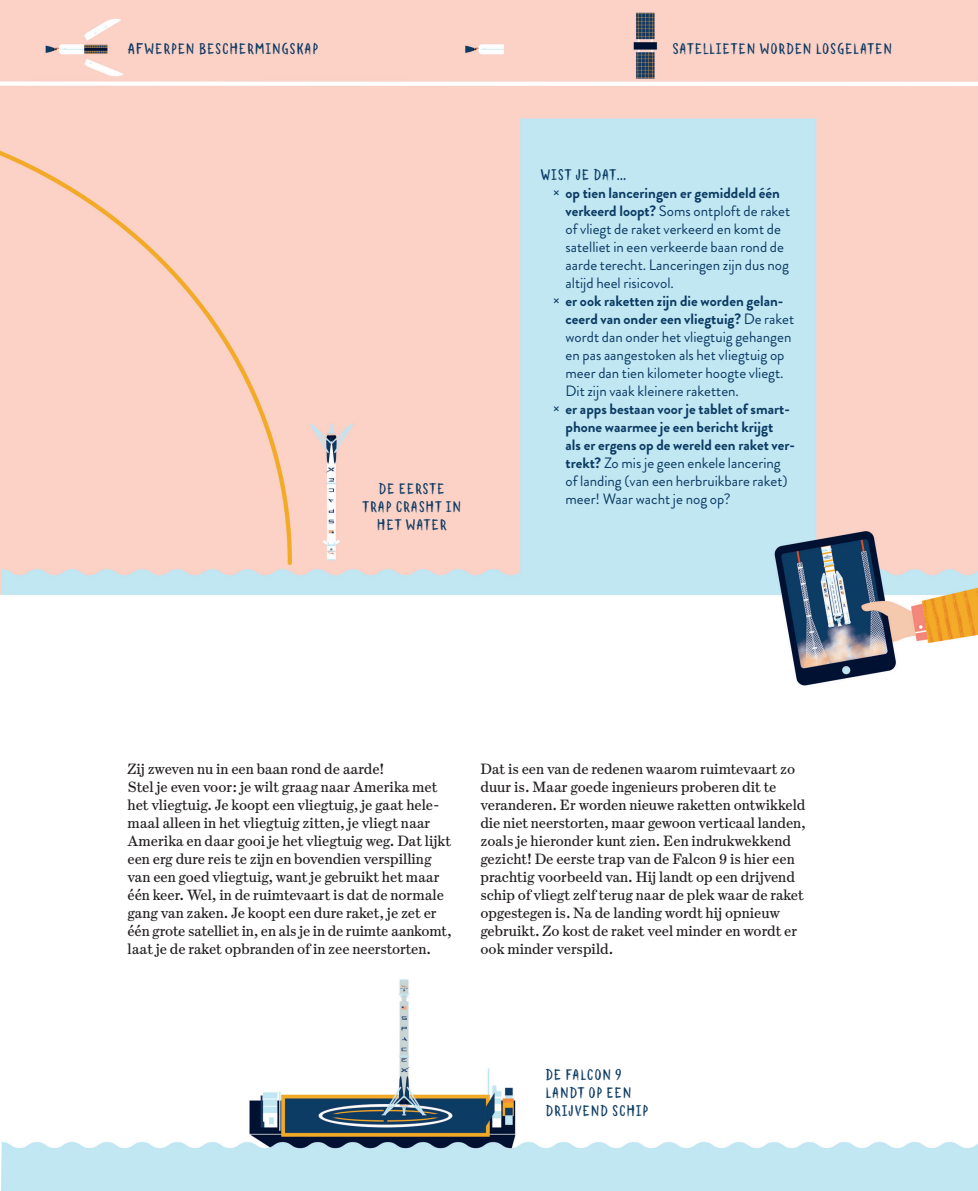
<style>
.page{position:relative;width:978px;height:1191px;background:#fff}
.page>*{position:absolute;margin:0;border:0;box-sizing:border-box;transform-origin:0 0}
.t1{font:15px/18px "Escrow Text";color:#231f20}
.t2{font:15px/18px "Brandon Grotesque";color:#0c3b63}
.t3{font:700 15px/18px "Brandon Grotesque";color:#0c3b63}
.T_Wist_je_dat{font:15px/18px "Canvas Curly Sans Combined";color:#0c3b63;text-align:center}
.s1{font-weight:700}
.s2{font-weight:400}
</style>
<div class="page">
<img style="left:0;top:0;width:978px;height:1191px">
<p class="T_Wist_je_dat" style="left:128px;top:39px;width:193px">AFWERPEN BESCHERMINGSKAP</p>
<p class="T_Wist_je_dat" style="left:672px;top:39px;width:222px">SATELLIETEN WORDEN LOSGELATEN</p>
<p class="T_Wist_je_dat" style="left:362px;top:479px;width:101px">DE EERSTE<br>TRAP CRASHT IN<br>HET WATER</p>
<p class="T_Wist_je_dat" style="left:540px;top:165px;width:88px">WIST JE DAT…</p>
<p class="t2" style="left:566px;top:184px;width:226px;text-indent:-13px">× <span class="s1">op tien lanceringen er gemiddeld één verkeerd loopt?</span> Soms ontploft de raket of vliegt de raket verkeerd en komt de satelliet in een verkeerde baan rond de aarde terecht. Lanceringen zijn dus nog altijd heel risicovol.</p>
<p class="t2" style="left:566px;top:292px;width:230px;text-indent:-13px">× <span class="s1">er ook raketten zijn die worden gelan&shy;ceerd van onder een vliegtuig?</span> De raket wordt dan onder het vliegtuig gehangen en pas aangestoken als het vliegtuig op meer dan tien kilometer hoogte vliegt.<br>Dit zijn vaak kleinere raketten.</p>
<p class="t3" style="left:566px;top:400px;width:231px;text-indent:-13px"><span class="s2">×</span> er apps bestaan voor je tablet of smart&shy;phone waarmee je een bericht krijgt<br>als er ergens op de wereld een raket ver&shy;trekt? <span class="s2">Zo mis je geen enkele lancering of landing (van een herbruikbare raket) meer! Waar wacht je nog op?</span></p>
<p class="t1" style="left:128px;top:759px;width:258px">Zij zweven nu in een baan rond de aarde!</p>
<p class="t1" style="left:128px;top:777px;width:326px">Stel je even voor: je wilt graag naar Amerika met het vliegtuig. Je koopt een vliegtuig, je gaat hele&shy;maal alleen in het vliegtuig zitten, je vliegt naar Amerika en daar gooi je het vliegtuig weg. Dat lijkt een erg dure reis te zijn en bovendien verspilling van een goed vliegtuig, want je gebruikt het maar één keer. Wel, in de ruimtevaart is dat de normale gang van zaken. Je koopt een dure raket, je zet er één grote satelliet in, en als je in de ruimte aankomt, laat je de raket opbranden of in zee neerstorten.</p>
<p class="t1" style="left:480px;top:759px;width:327px">Dat is een van de redenen waarom ruimtevaart zo duur is. Maar goede ingenieurs proberen dit te veranderen. Er worden nieuwe raketten ontwikkeld die niet neerstorten, maar gewoon verticaal landen, zoals je hieronder kunt zien. Een indrukwekkend gezicht! De eerste trap van de Falcon 9 is hier een prachtig voorbeeld van. Hij landt op een drijvend schip of vliegt zelf terug naar de plek waar de raket opgestegen is. Na de landing wordt hij opnieuw gebruikt. Zo kost de raket veel minder en wordt er ook minder verspild.</p>
<p class="T_Wist_je_dat" style="left:545px;top:1065px;width:105px;text-align:left">DE FALCON 9<br>LANDT OP EEN<br>DRIJVEND SCHIP</p>
</div>
